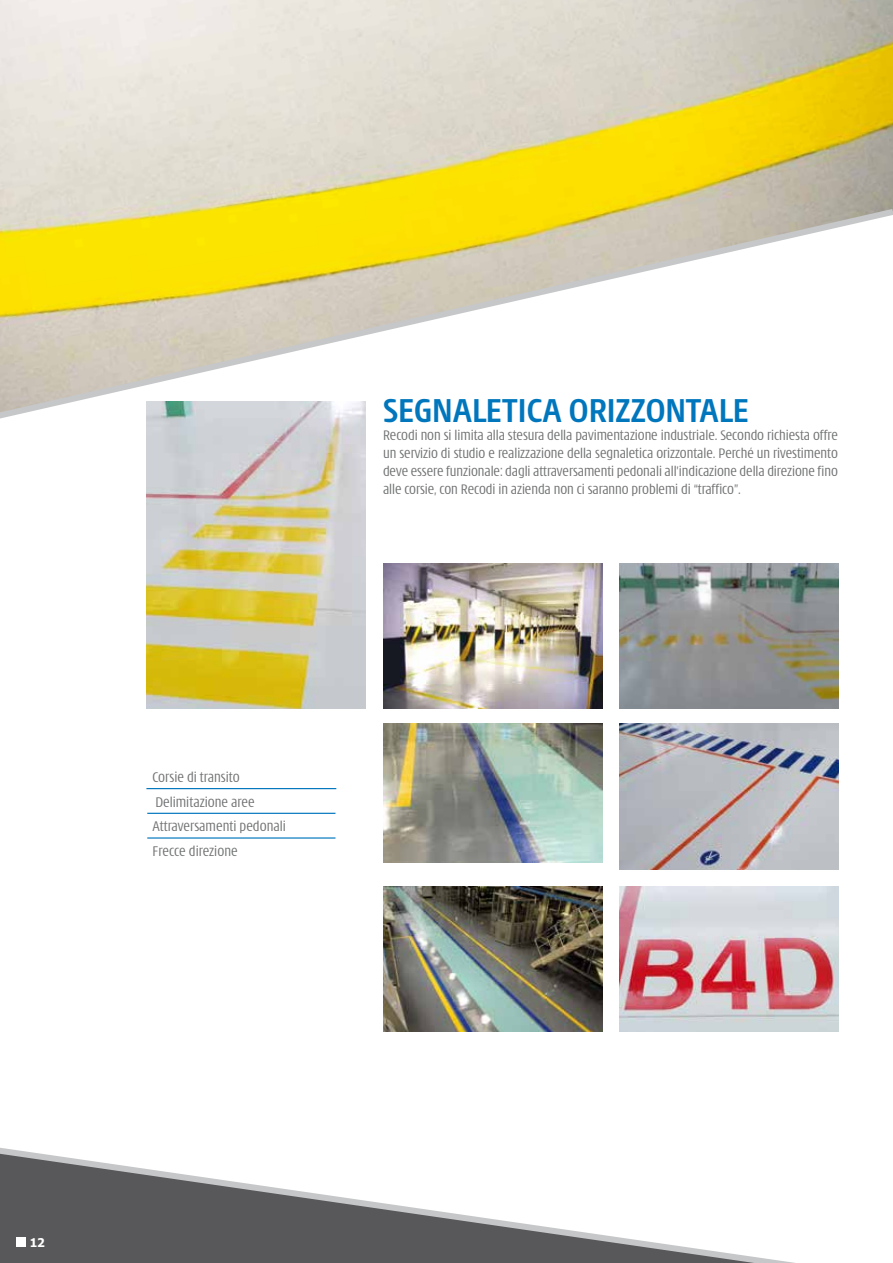
<style>
.page{position:relative;width:893px;height:1263px;background:#fff}
.page>*{position:absolute;margin:0;border:0;box-sizing:border-box;transform-origin:0 0}
.t1{font:700 condensed 36px "Modena";color:#0076bd}
.t2{font:300 condensed 15.15px/24.8px "Modena";color:#707172}
.t3{font:300 condensed 15px/18px "Modena";letter-spacing:-.005em;color:#707172;text-align:justify}
.t4{font:700 12px "Tahoma";color:#fff}
</style>
<div class="page">
<img style="left:0;top:0;width:893px;height:205px">
<svg style="left:0;top:205px;width:893px;height:347px"></svg>
<svg style="left:0;top:1147px;width:795px;height:116px"></svg>
<div style="left:16px;top:1237px;width:9px;height:10px;background:#fff"></div>
<img style="left:146px;top:401px;width:219px;height:307px">
<img style="left:620px;top:563px;width:219px;height:145px">
<img style="left:620px;top:724px;width:219px;height:145px">
<img style="left:620px;top:886px;width:219px;height:145px">
<img style="left:383px;top:563px;width:219px;height:145px">
<img style="left:383px;top:724px;width:219px;height:139px">
<img style="left:383px;top:886px;width:219px;height:145px">
<hr style="left:147px;top:813px;width:188px;height:1px;background:#0076bd">
<hr style="left:147px;top:837px;width:188px;height:2px;background:#0076bd">
<hr style="left:146px;top:788px;width:190px;height:1px;background:#0076bd">
<h1 class="t1" style="left:383px;top:393px;width:367px">SEGNALETICA ORIZZONTALE</h1>
<p class="t3" style="left:383px;top:426px;width:456px">Recodi non si limita alla stesura della pavimentazione industriale. Secondo richiesta offre un servizio di studio e realizzazione della segnaletica orizzontale. Perché un rivestimento deve essere funzionale: dagli attraversamenti pedonali all’indicazione della direzione fino alle corsie, con Recodi in azienda non ci saranno problemi di “traffico”.</p>
<p class="t2" style="left:152px;top:765px;width:135px">Corsie di transito<br>Delimitazione aree<br>Attraversamenti pedonali<br>Frecce direzione</p>
<p class="t4" style="left:30px;top:1234px;width:17px">12</p>
</div>
